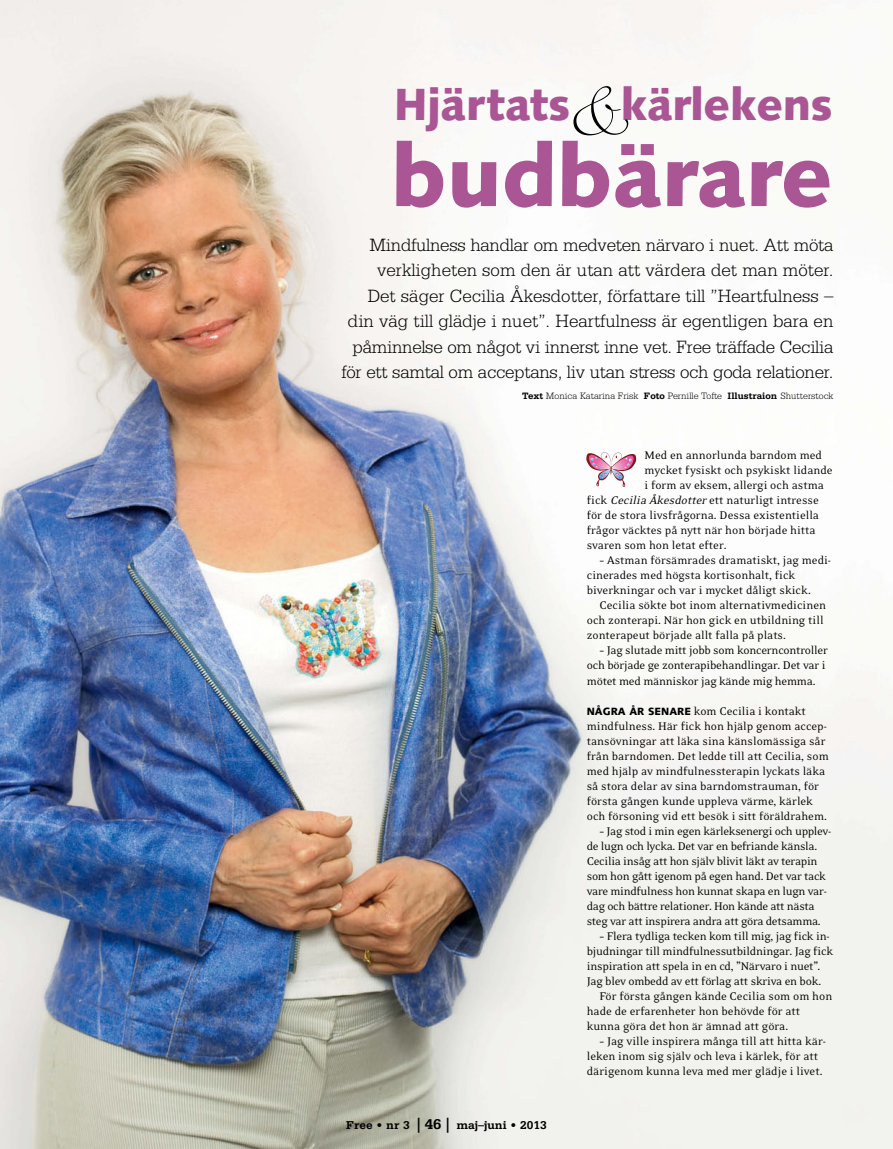
<style>
.page{position:relative;width:893px;height:1149px;background:#fff}
.page>*{position:absolute;margin:0;border:0;box-sizing:border-box;transform-origin:0 0}
.t1{font:900 87px "Syntax";letter-spacing:-.005em;color:#aa5594}
.t2{font:60.3px "Bickley Script Com";color:#000}
.t3{font:900 45px "Syntax";letter-spacing:-.005em;color:#aa5594}
.t4{font:300 18.75px/25.5px "Serifa";letter-spacing:-.015em;color:#000;text-align:right}
.t5{font:12.75px/15px "Eidetic Neo";letter-spacing:-.01em;color:#000}
.t6{font:700 12px "Serifa";color:#000}
.t7{font:300 9.75px "Serifa";color:#000}
.s1{font-weight:700}
.s2{font-size:15px}
.s3{font-style:italic}
.s4{font-family:"Syntax";font-weight:900;font-size:10.5px}
</style>
<div class="page">
<img style="left:0;top:0;width:893px;height:1148px">
<svg style="left:586px;top:451px;width:51px;height:36px"></svg>
<p class="t2" style="left:565px;top:67px;width:67px">&amp;</p>
<p class="t3" style="left:394px;top:87px;width:440px">Hjärtats kärlekens</p>
<p class="t1" style="left:391px;top:141px;width:443px">budbärare</p>
<p class="t4" style="left:342px;top:233px;width:493px">Mindfulness handlar om medveten närvaro i nuet. Att möta verkligheten som den är utan att värdera det man möter.<br>Det säger Cecilia Åkesdotter, författare till ”Heartfulness – din väg till glädje i nuet”. Heartfulness är egentligen bara en påminnelse om något vi innerst inne vet. Free träffade Cecilia för ett samtal om acceptans, liv utan stress och goda relationer.</p>
<p class="t7" style="left:522px;top:392px;width:313px"><span class="s1">Text</span> Monica Katarina Frisk <span class="s1">Foto</span> Pernille Tofte <span class="s1">Illustraion</span> Shutterstock</p>
<p class="t6" style="left:346px;top:1121px;width:202px">Free • nr 3 <span class="s2">| 46 |</span> maj–juni • 2013</p>
<p class="t5" style="left:645px;top:447px;width:179px">Med en annorlunda barndom med</p>
<p class="t5" style="left:645px;top:462px;width:190px">mycket fysiskt och psykiskt lidande</p>
<p class="t5" style="left:645px;top:477px;width:181px">i form av eksem, allergi och astma</p>
<p class="t5" style="left:587px;top:492px;width:234px">fick <span class="s3">Cecilia Åkesdotter</span>ett naturligt intresse</p>
<p class="t5" style="left:587px;top:507px;width:234px">för de stora livsfrågorna. Dessa existentiella</p>
<p class="t5" style="left:587px;top:522px;width:230px">frågor väcktes på nytt när hon började hitta</p>
<p class="t5" style="left:587px;top:537px;width:141px">svaren som hon letat efter.</p>
<p class="t5" style="left:600px;top:552px;width:233px">– Astman försämrades dramatiskt, jag medi-</p>
<p class="t5" style="left:587px;top:567px;width:210px">cinerades med högsta kortisonhalt, fick</p>
<p class="t5" style="left:587px;top:582px;width:226px">biverkningar och var i mycket dåligt skick.</p>
<p class="t5" style="left:600px;top:597px;width:228px">Cecilia sökte bot inom alternativmedicinen</p>
<p class="t5" style="left:587px;top:612px;width:238px">och zonterapi. När hon gick en utbildning till</p>
<p class="t5" style="left:587px;top:627px;width:201px">zonterapeut började allt falla på plats.</p>
<p class="t5" style="left:587px;top:642px;width:243px;text-indent:13px">– Jag slutade mitt jobb som koncerncontroller och började ge zonterapibehandlingar. Det var i mötet med människor jag kände mig hemma.</p>
<p class="t5" style="left:587px;top:702px;width:243px"><span class="s4">NÅGRA ÅR SENARE</span> kom Cecilia i kontakt mindfulness. Här fick hon hjälp genom accep&shy;tansövningar att läka sina känslomässiga sår från barndomen. Det ledde till att Cecilia, som med hjälp av mindfulnessterapin lyckats läka så stora delar av sina barndomstrauman, för första gången kunde uppleva värme, kärlek och försoning vid ett besök i sitt föräldrahem.</p>
<p class="t5" style="left:587px;top:822px;width:246px;text-indent:13px">– Jag stod i min egen kärleksenergi och upplev&shy;de lugn och lycka. Det var en befriande känsla.<br>Cecilia insåg att hon själv blivit läkt av terapin som hon gått igenom på egen hand. Det var tack vare mindfulness hon kunnat skapa en lugn var&shy;dag och bättre relationer. Hon kände att nästa steg var att inspirera andra att göra detsamma.</p>
<p class="t5" style="left:600px;top:927px;width:231px">– Flera tydliga tecken kom till mig, jag fick in -</p>
<p class="t5" style="left:587px;top:942px;width:248px">bjudningar till mindfulnessutbildningar. Jag fick</p>
<p class="t5" style="left:587px;top:957px;width:235px">inspiration att spela in en cd, ”Närvaro i nuet”.</p>
<p class="t5" style="left:587px;top:972px;width:236px">Jag blev ombedd av ett förlag att skriva en bok.</p>
<p class="t5" style="left:600px;top:987px;width:234px">För första gången kände Cecilia som om hon</p>
<p class="t5" style="left:587px;top:1002px;width:215px">hade de erfarenheter hon behövde för att</p>
<p class="t5" style="left:587px;top:1017px;width:203px">kunna göra det hon är ämnad att göra.</p>
<p class="t5" style="left:587px;top:1032px;width:241px;text-indent:13px">– Jag ville inspirera många till att hitta kär&shy;leken inom sig själv och leva i kärlek, för att därigenom kunna leva med mer glädje i livet.</p>
</div>
